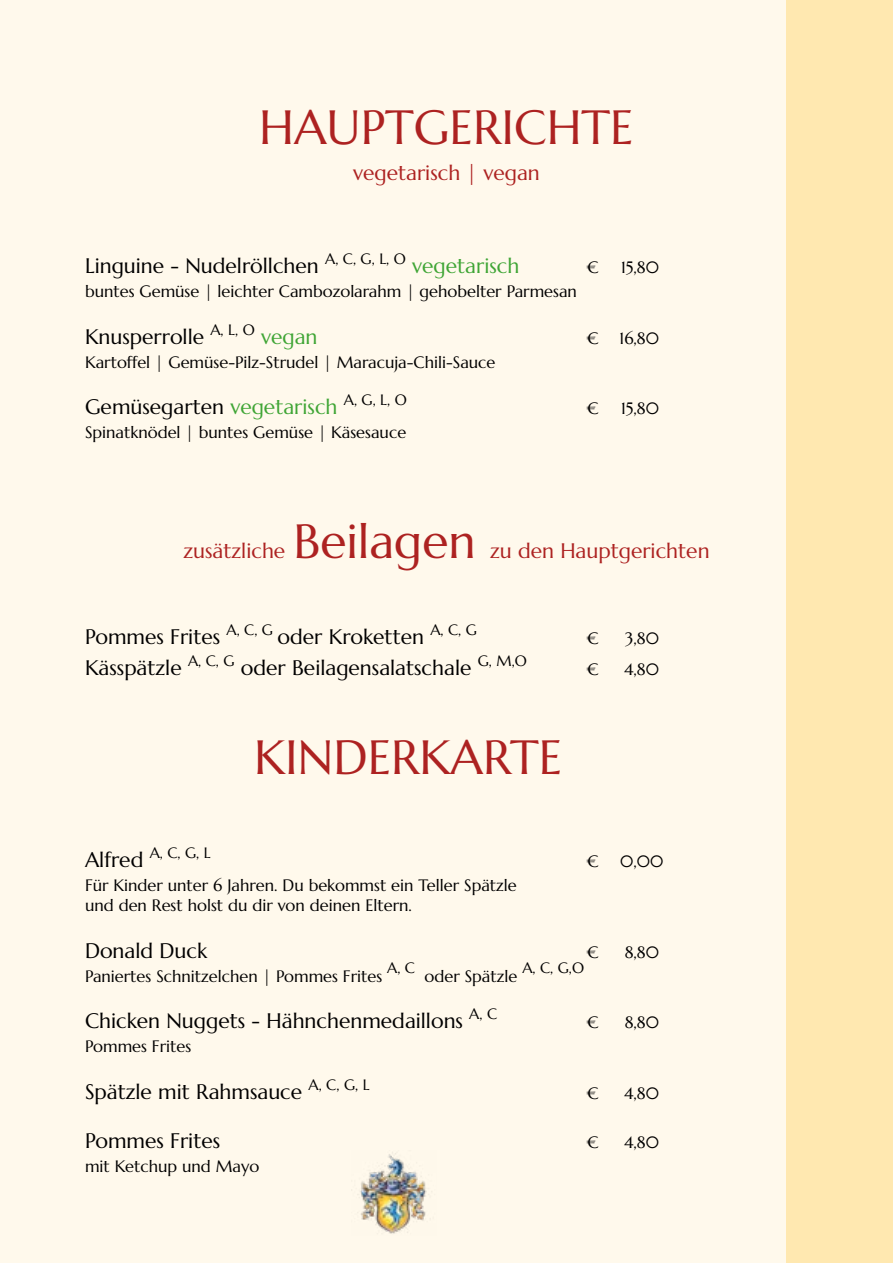
<style>
.page{position:relative;width:893px;height:1263px;background:#fff9ec}
.page>*{position:absolute;margin:0;border:0;box-sizing:border-box;transform-origin:0 0}
.t1{font:48px "Marcellus";color:#ad2221}
.t2{font:21px "Marcellus";color:#000}
.t3{font:21px "Marcellus";color:#ad2221}
.t4{font:16.5px/19.8px "Marcellus";color:#000}
.t5{font:15px "Marcellus";color:#000}
.s1{color:#3fa535}
.s2{font-size:21px}
</style>
<div class="page">
<img style="left:357px;top:1152px;width:70px;height:82px">
<div style="left:787px;top:0;width:106px;height:1263px;background:#ffe8b0"></div>
<h1 class="t1" style="left:259px;top:97px;width:376px">HAUPTGERICHTE</h1>
<p class="t3" style="left:353px;top:160px;width:188px">vegetarisch | vegan</p>
<p class="t2" style="left:85px;top:253px;width:436px">Linguine - Nudelröllchen <sup>A,</sup> <sup>C,</sup> <sup>G,</sup> <sup>L,</sup> <sup>O</sup> <span class="s1">vegetarisch</span></p>
<p class="t4" style="left:587px;top:258px;width:14px">€</p>
<p class="t4" style="left:621px;top:258px;width:40px">15,80</p>
<p class="t4" style="left:85px;top:282px;width:493px">buntes Gemüse | leichter Cambozolarahm | gehobelter Parmesan</p>
<p class="t2" style="left:85px;top:323px;width:234px">Knusperrolle <sup>A,</sup> <sup>L,</sup> <sup>O</sup> <span class="s1">vegan</span></p>
<p class="t4" style="left:587px;top:328px;width:74px">€ 16,80</p>
<p class="t4" style="left:85px;top:352px;width:412px">Kartoffel | Gemüse-Pilz-Strudel | Maracuja-Chili-Sauce</p>
<p class="t2" style="left:85px;top:394px;width:323px">Gemüsegarten <span class="s1">vegetarisch</span> <sup>A,</sup> <sup>G,</sup> <sup>L,</sup> <sup>O</sup></p>
<p class="t4" style="left:587px;top:399px;width:14px">€</p>
<p class="t4" style="left:621px;top:399px;width:40px">15,80</p>
<p class="t4" style="left:85px;top:423px;width:323px">Spinatknödel | buntes Gemüse | Käsesauce</p>
<p class="t3" style="left:183px;top:538px;width:103px">zusätzliche</p>
<h1 class="t1" style="left:293px;top:511px;width:184px">Beilagen</h1>
<p class="t3" style="left:490px;top:538px;width:221px">zu den Hauptgerichten</p>
<p class="t2" style="left:85px;top:624px;width:393px">Pommes Frites <sup>A,</sup> <sup>C,</sup> <sup>G</sup> oder Kroketten <sup>A,</sup> <sup>C,</sup> <sup>G</sup></p>
<p class="t4" style="left:587px;top:628px;width:14px">€</p>
<p class="t4" style="left:625px;top:628px;width:35px">3,80</p>
<p class="t2" style="left:85px;top:655px;width:443px">Kässpätzle <sup>A,</sup> <sup>C,</sup> <sup>G</sup> oder Beilagensalatschale <sup>G,</sup> <sup>M,O</sup></p>
<p class="t4" style="left:587px;top:660px;width:14px">€</p>
<p class="t4" style="left:624px;top:660px;width:37px">4,80</p>
<h1 class="t1" style="left:254px;top:727px;width:310px">KINDERKARTE</h1>
<p class="t5" style="left:85px;top:844px;width:127px"><span class="s2">Alfred</span> A, C, G, L</p>
<p class="t4" style="left:587px;top:852px;width:14px">€</p>
<p class="t4" style="left:620px;top:852px;width:45px">0,00</p>
<p class="t4" style="left:85px;top:876px;width:433px">Für Kinder unter 6 Jahren. Du bekommst ein Teller Spätzle und den Rest holst du dir von deinen Eltern.</p>
<p class="t2" style="left:85px;top:937px;width:124px">Donald Duck</p>
<p class="t4" style="left:587px;top:942px;width:14px">€</p>
<p class="t4" style="left:625px;top:942px;width:36px">8,80</p>
<p class="t4" style="left:85px;top:966px;width:299px">Paniertes Schnitzelchen | Pommes Frites</p>
<p class="t5" style="left:387px;top:958px;width:29px">A, C</p>
<p class="t5" style="left:522px;top:958px;width:63px">A, C, G,O</p>
<p class="t4" style="left:424px;top:966px;width:94px">oder Spätzle</p>
<p class="t2" style="left:85px;top:1008px;width:414px">Chicken Nuggets - Hähnchenmedaillons <sup>A,</sup> <sup>C</sup></p>
<p class="t4" style="left:587px;top:1012px;width:14px">€</p>
<p class="t4" style="left:625px;top:1012px;width:36px">8,80</p>
<p class="t4" style="left:85px;top:1036px;width:108px">Pommes Frites</p>
<p class="t2" style="left:85px;top:1078px;width:286px">Spätzle mit Rahmsauce <sup>A,</sup> <sup>C,</sup> <sup>G,</sup> <sup>L</sup></p>
<p class="t4" style="left:587px;top:1083px;width:14px">€</p>
<p class="t4" style="left:624px;top:1083px;width:37px">4,80</p>
<p class="t2" style="left:85px;top:1127px;width:137px">Pommes Frites</p>
<p class="t4" style="left:587px;top:1132px;width:14px">€</p>
<p class="t4" style="left:624px;top:1132px;width:37px">4,80</p>
<p class="t4" style="left:85px;top:1156px;width:176px">mit Ketchup und Mayo</p>
</div>
